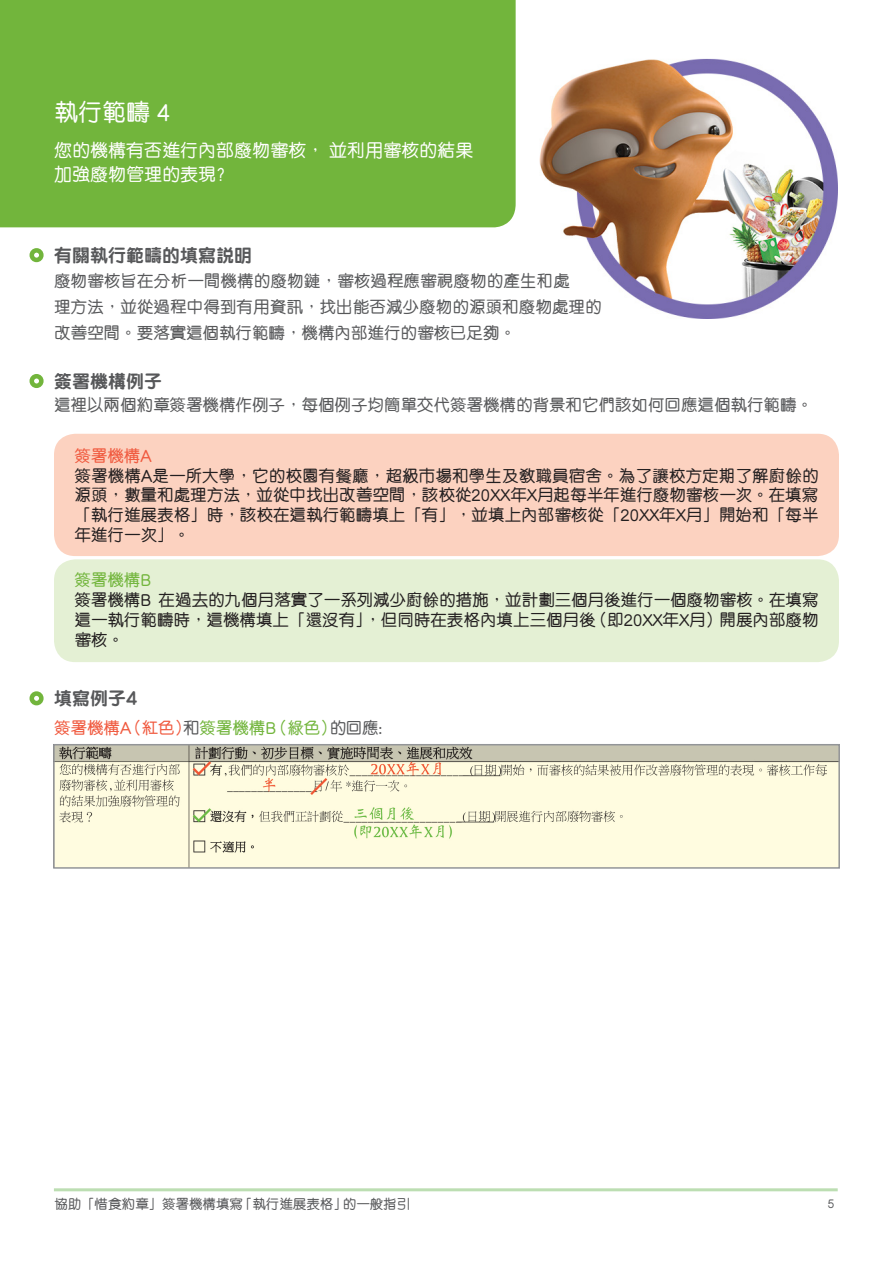
<style>
.page{position:relative;width:893px;height:1263px;background:#fff}
.page>*{position:absolute;margin:0;border:0;box-sizing:border-box;transform-origin:0 0}
.t1{font:500 24px "M Yuen";color:#fff}
.t2{font:500 18px/24px "M Yuen";color:#fff}
.t3{font:800 18px "M Yuen";color:#57585a}
.t4{font:500 16.5px/19.8px "M Yuen";color:#231f20;text-align:justify}
.t5{font:500 16.5px/25.8px "M Yuen";color:#57585a}
.t6{font:500 16.5px "M Yuen";color:#f0593e}
.t7{font:500 16.5px "M Yuen";color:#72b53c}
.t8{font:500 13.5px "M Yuen";color:#57585a}
.t9{font:500 12px "M Yuen";color:#57585a}
.s1{color:#57585a}
.s2{color:#72b53c}
</style>
<div class="page">
<hr style="left:54px;top:1188px;width:784px;height:3px;background:#bcdeb2">
<div style="left:0;top:0;width:516px;height:227px;background:#72b53c"></div>
<div style="left:54px;top:434px;width:785px;height:122px;background:#fcd2c0;border-radius:21px"></div>
<div style="left:54px;top:559px;width:785px;height:103px;background:#e4f0d4;border-radius:21px"></div>
<img style="left:56px;top:747px;width:781px;height:119px">
<div style="left:53px;top:744px;width:787px;height:125px;border:2px solid #939598"></div>
<div style="left:30px;top:248px;width:14px;height:14px;border:4px solid #72b53c;border-radius:50%"></div>
<div style="left:30px;top:374px;width:14px;height:14px;border:4px solid #72b53c;border-radius:50%"></div>
<div style="left:30px;top:691px;width:14px;height:14px;border:4px solid #72b53c;border-radius:50%"></div>
<img style="left:540px;top:58px;width:298px;height:261px">
<p class="t1" style="left:54px;top:100px;width:118px">執行範疇 4</p>
<p class="t2" style="left:54px;top:139px;width:421px">您的機構有否進行內部廢物審核， 並利用審核的結果加強廢物管理的表現?</p>
<p class="t3" style="left:54px;top:245px;width:199px">有關執行範疇的填寫說明</p>
<p class="t5" style="left:54px;top:269px;width:549px">廢物審核旨在分析一間機構的廢物鏈，審核過程應審視廢物的產生和處<br>理方法，並從過程中得到有用資訊，找出能否減少廢物的源頭和廢物處理的改善空間。要落實這個執行範疇，機構內部進行的審核已足夠。</p>
<p class="t3" style="left:54px;top:372px;width:109px">簽署機構例子</p>
<p class="t5" style="left:54px;top:392px;width:760px">這裡以兩個約章簽署機構作例子，每個例子均簡單交代簽署機構的背景和它們該如何回應這個執行範疇。</p>
<p class="t6" style="left:74px;top:447px;width:79px">簽署機構A</p>
<p class="t4" style="left:74px;top:466px;width:746px">簽署機構A是一所大學，它的校園有餐廳，超級市場和學生及教職員宿舍。為了讓校方定期了解廚餘的源頭，數量和處理方法，並從中找出改善空間，該校從20XX年X月起每半年進行廢物審核一次。在填寫「執行進展表格」時，該校在這執行範疇填上「有」，並填上內部審核從「20XX年X月」開始和「每半年進行一次」。</p>
<p class="t7" style="left:74px;top:571px;width:79px">簽署機構B</p>
<p class="t4" style="left:74px;top:590px;width:746px">簽署機構B 在過去的九個月落實了一系列減少廚餘的措施，並計劃三個月後進行一個廢物審核。在填寫這一執行範疇時，這機構填上「還沒有」，但同時在表格內填上三個月後（即20XX年X月）開展內部廢物審核。</p>
<p class="t3" style="left:54px;top:689px;width:84px">填寫例子4</p>
<p class="t6" style="left:54px;top:719px;width:330px">簽署機構A（紅色）<span class="s1">和</span><span class="s2">簽署機構B（綠色）</span><span class="s1">的回應:</span></p>
<p class="t8" style="left:54px;top:1197px;width:358px">協助「惜食約章」簽署機構填寫「執行進展表格」的一般指引</p>
<p class="t9" style="left:828px;top:1197px;width:8px">5</p>
</div>
